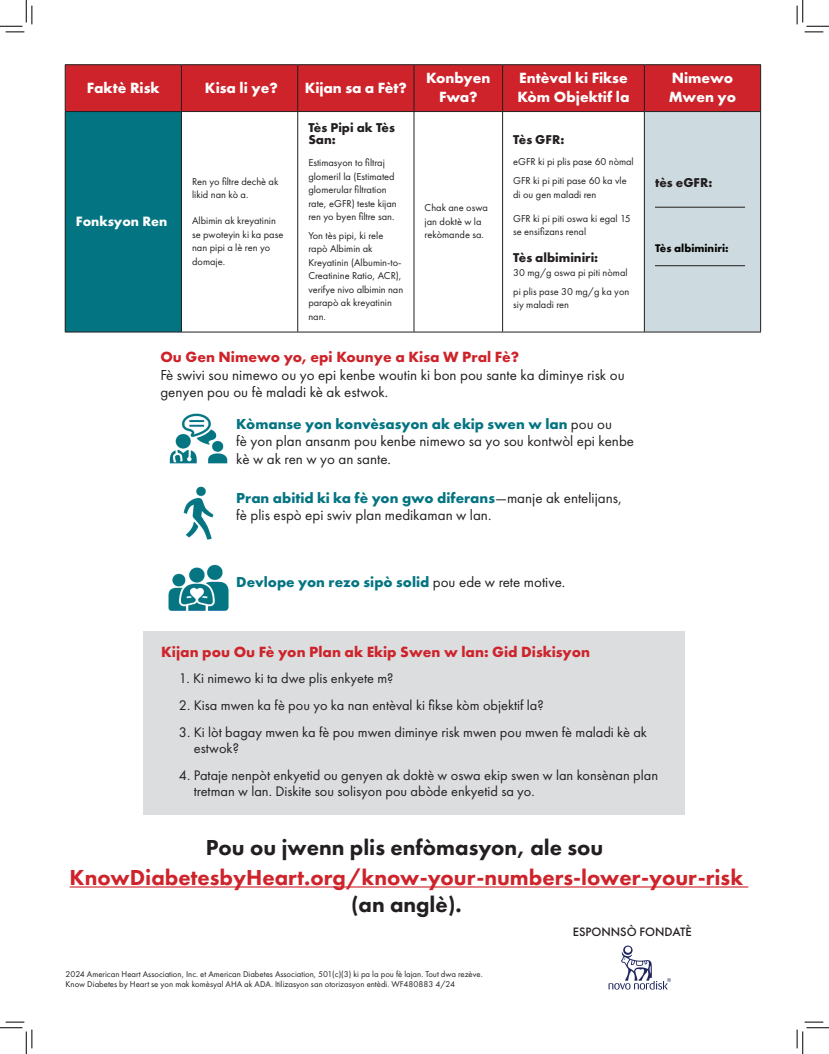
<style>
.page{position:relative;width:829px;height:1054px;background:#fff}
.page>*{position:absolute;margin:0;border:0;box-sizing:border-box;transform-origin:0 0}
.Paragraph_Style11{font:800 22.5px/27px "Futura PT";color:#ce232a;text-align:center}
.Paragraph_Style10{font:800 22.5px "Futura PT";color:#231f20}
.Paragraph_Style1{font:700 15.38px "Futura PT";color:#ce232a}
.Paragraph_Style1-2{font:700 15.38px/18.4px "Futura PT";color:#fff}
.Paragraph_Style5{font:700 15.38px "Futura PT";color:#ce232a}
.Paragraph_Style5-2{font:700 15.38px "Futura PT";letter-spacing:-.005em;color:#fff}
.Paragraph_Style13{font:700 15.38px/18.4px "Futura PT";color:#fff}
.Paragraph_Style7{font:700 15.38px/18.4px "Futura PT";color:#fff;text-align:center}
.Paragraph_Style6{font:15px/17.5px "Futura PT";color:#231f20}
.Paragraph_Style6-2{font:700 15px "Futura PT";color:#037481}
.Paragraph_Style2{font:14.38px/16.2px "Futura PT";color:#231f20}
.Paragraph_Style3{font:14.38px/16.2px "Futura PT";color:#231f20}
.Paragraph_Style1-3{font:700 14px "Futura PT";color:#fff}
.Paragraph_Style18{font:700 13.25px/11.2px "Futura PT";color:#231f20}
.Paragraph_Style17{font:700 13.25px "Futura PT";color:#231f20}
.Paragraph_Style14{font:700 13.25px "Futura PT";color:#231f20}
.Paragraph_Style16{font:700 13.25px "Futura PT";color:#231f20}
.Paragraph_Style12{font:500 12.62px "Futura PT";letter-spacing:-.005em;color:#231f20}
.Paragraph_Style1-4{font:700 11.5px "Futura PT";color:#040503}
.Paragraph_Style16-2{font:10.38px/13.5px "Futura PT";color:#231f20}
.Paragraph_Style18-2{font:10.38px/13.5px "Futura PT";color:#231f20}
.Paragraph_Style20{font:10.38px/13.5px "Futura PT";color:#231f20}
.Paragraph_Style15{font:10.38px/13.5px "Futura PT";color:#231f20}
.Paragraph_Style19{font:10.38px/13.5px "Futura PT";color:#231f20}
.Paragraph_Style13-2{font:8.75px/10px "Futura PT";color:#231f20}
.s1{font-weight:700;color:#037481}
.s2{font-weight:400;color:#231f20}
.s3{color:#231f20}
</style>
<div class="page">
<svg style="left:608px;top:945px;width:63px;height:44px"></svg>
<img style="left:168px;top:413px;width:61px;height:198px">
<div style="left:143px;top:631px;width:542px;height:184px;background:#dcdddf"></div>
<hr style="left:70px;top:886px;width:678px;height:1px;background:#ce232a">
<div style="left:66px;top:65px;width:694px;height:46px;background:#ce232a"></div>
<div style="left:65px;top:112px;width:116px;height:220px;background:#037481"></div>
<div style="left:644px;top:112px;width:116px;height:220px;background:#cddadf"></div>
<hr style="left:65px;top:112px;width:1px;height:220px;background:#231f20">
<hr style="left:181px;top:112px;width:1px;height:220px;background:#231f20">
<hr style="left:644px;top:112px;width:1px;height:220px;background:#231f20">
<hr style="left:760px;top:112px;width:1px;height:220px;background:#231f20">
<hr style="left:65px;top:332px;width:117px;height:1px;background:#231f20">
<hr style="left:644px;top:332px;width:117px;height:1px;background:#231f20">
<hr style="left:297px;top:112px;width:1px;height:220px;background:#231f20">
<hr style="left:414px;top:112px;width:1px;height:220px;background:#231f20">
<hr style="left:502px;top:112px;width:1px;height:220px;background:#231f20">
<hr style="left:182px;top:332px;width:116px;height:1px;background:#231f20">
<hr style="left:298px;top:332px;width:116px;height:1px;background:#231f20">
<hr style="left:414px;top:332px;width:88px;height:1px;background:#231f20">
<hr style="left:502px;top:332px;width:142px;height:1px;background:#231f20">
<hr style="left:65px;top:64px;width:116px;height:1px;background:#231f20">
<hr style="left:65px;top:65px;width:1px;height:46px;background:#231f20">
<hr style="left:181px;top:64px;width:117px;height:1px;background:#231f20">
<hr style="left:181px;top:65px;width:1px;height:46px;background:#231f20">
<hr style="left:298px;top:64px;width:116px;height:1px;background:#231f20">
<hr style="left:297px;top:65px;width:1px;height:46px;background:#231f20">
<hr style="left:414px;top:64px;width:88px;height:1px;background:#231f20">
<hr style="left:414px;top:65px;width:1px;height:46px;background:#231f20">
<hr style="left:502px;top:64px;width:142px;height:1px;background:#231f20">
<hr style="left:502px;top:65px;width:1px;height:46px;background:#231f20">
<hr style="left:644px;top:64px;width:117px;height:1px;background:#231f20">
<hr style="left:644px;top:65px;width:1px;height:46px;background:#231f20">
<hr style="left:760px;top:65px;width:1px;height:46px;background:#231f20">
<hr style="left:65px;top:111px;width:116px;height:1px;background:#231f20">
<hr style="left:181px;top:111px;width:117px;height:1px;background:#231f20">
<hr style="left:298px;top:111px;width:116px;height:1px;background:#231f20">
<hr style="left:414px;top:111px;width:88px;height:1px;background:#231f20">
<hr style="left:502px;top:111px;width:142px;height:1px;background:#231f20">
<hr style="left:644px;top:111px;width:117px;height:1px;background:#231f20">
<hr style="left:655px;top:207px;width:90px;height:1px;background:#231f20">
<hr style="left:655px;top:265px;width:90px;height:1px;background:#231f20">
<svg style="left:0;top:0;width:33px;height:33px"></svg>
<svg style="left:0;top:1021px;width:33px;height:33px"></svg>
<svg style="left:796px;top:0;width:33px;height:33px"></svg>
<svg style="left:796px;top:1021px;width:33px;height:33px"></svg>
<p class="Paragraph_Style1-2" style="left:87px;top:78px;width:74px">Faktè Risk</p>
<p class="Paragraph_Style1-2" style="left:205px;top:78px;width:74px">Kisa li ye?</p>
<p class="Paragraph_Style5-2" style="left:305px;top:78px;width:103px">Kijan sa a Fèt?</p>
<p class="Paragraph_Style7" style="left:426px;top:69px;width:66px">Konbyen<br>Fwa?</p>
<p class="Paragraph_Style1-2" style="left:517px;top:69px;width:114px">Entèval ki Fikse<br>Kòm Objektif la</p>
<p class="Paragraph_Style13" style="left:669px;top:69px;width:69px">Nimewo<br>Mwen yo</p>
<p class="Paragraph_Style1-3" style="left:76px;top:212px;width:93px">Fonksyon Ren</p>
<p class="Paragraph_Style19" style="left:192px;top:175px;width:88px">Ren yo filtre dechè ak likid nan kò a.</p>
<p class="Paragraph_Style20" style="left:192px;top:214px;width:93px">Albimin ak kreyatinin se pwoteyin ki ka pase nan pipi a lè ren yo domaje.</p>
<p class="Paragraph_Style18" style="left:308px;top:122px;width:88px">Tès Pipi ak Tès<br>San:</p>
<p class="Paragraph_Style16-2" style="left:308px;top:156px;width:90px">Estimasyon to filtraj glomeril la (Estimated glomerular filtration rate, eGFR) teste kijan ren yo byen filtre san.</p>
<p class="Paragraph_Style18-2" style="left:308px;top:228px;width:96px">Yon tès pipi, ki rele rapò Albimin ak<br>Kreyatinin (Albumin-to-<br>Creatinine Ratio, ACR), verifye nivo albimin nan parapò ak kreyatinin nan.</p>
<p class="Paragraph_Style15" style="left:425px;top:201px;width:65px">Chak ane oswa jan doktè w la rekòmande sa.</p>
<p class="Paragraph_Style16" style="left:513px;top:131px;width:53px">Tès GFR:</p>
<p class="Paragraph_Style16-2" style="left:513px;top:155px;width:122px">eGFR ki pi plis pase 60 nòmal</p>
<p class="Paragraph_Style16-2" style="left:513px;top:174px;width:115px">GFR ki pi piti pase 60 ka vle di ou gen maladi ren</p>
<p class="Paragraph_Style16-2" style="left:513px;top:212px;width:119px">GFR ki pi piti oswa ki egal 15 se ensifizans renal</p>
<p class="Paragraph_Style17" style="left:513px;top:249px;width:87px">Tès albiminiri:</p>
<p class="Paragraph_Style15" style="left:513px;top:266px;width:116px">30 mg/g oswa pi piti nòmal</p>
<p class="Paragraph_Style16-2" style="left:513px;top:285px;width:118px">pi plis pase 30 mg/g ka yon siy maladi ren</p>
<p class="Paragraph_Style5" style="left:160px;top:347px;width:360px">Ou Gen Nimewo yo, epi Kounye a Kisa W Pral Fè?</p>
<p class="Paragraph_Style6" style="left:160px;top:366px;width:466px">Fè swivi sou nimewo ou yo epi kenbe woutin ki bon pou sante ka diminye risk ou genyen pou ou fè maladi kè ak estwok.</p>
<p class="Paragraph_Style6" style="left:236px;top:415px;width:399px"><span class="s1">Kòmanse yon konvèsasyon ak ekip swen w lan</span> pou ou<br>fè yon plan ansanm pou kenbe nimewo sa yo sou kontwòl epi kenbe kè w ak ren w yo an sante.</p>
<p class="Paragraph_Style6" style="left:236px;top:489px;width:387px"><span class="s1">Pran abitid ki ka fè yon gwo diferans</span>—manje ak entelijans, fè plis espò epi swiv plan medikaman w lan.</p>
<p class="Paragraph_Style6-2" style="left:236px;top:572px;width:330px">Devlope yon rezo sipò solid <span class="s2">pou ede w rete motive.</span></p>
<p class="Paragraph_Style14" style="left:655px;top:174px;width:59px">tès eGFR:</p>
<p class="Paragraph_Style1-4" style="left:655px;top:240px;width:75px">Tès albiminiri:</p>
<p class="Paragraph_Style1" style="left:161px;top:642px;width:430px">Kijan pou Ou Fè yon Plan ak Ekip Swen w lan: Gid Diskisyon</p>
<p class="Paragraph_Style2" style="left:179px;top:670px;width:216px">1. Ki nimewo ki ta dwe plis enkyete m?</p>
<p class="Paragraph_Style2" style="left:179px;top:697px;width:366px">2. Kisa mwen ka fè pou yo ka nan entèval ki fikse kòm objektif la?</p>
<p class="Paragraph_Style2" style="left:194px;top:724px;width:455px;text-indent:-15px">3. Ki lòt bagay mwen ka fè pou mwen diminye risk mwen pou mwen fè maladi kè ak estwok?</p>
<p class="Paragraph_Style3" style="left:194px;top:767px;width:466px;text-indent:-15px">4. Pataje nenpòt enkyetid ou genyen ak doktè w oswa ekip swen w lan konsènan plan tretman w lan. Diskite sou solisyon pou abòde enkyetid sa yo.</p>
<p class="Paragraph_Style10" style="left:206px;top:833px;width:399px">Pou ou jwenn plis enfòmasyon, ale sou</p>
<p class="Paragraph_Style11" style="left:70px;top:863px;width:675px">KnowDiabetesbyHeart.org/know-your-numbers-lower-your-risk <span class="s3">(an anglè).</span></p>
<p class="Paragraph_Style13-2" style="left:66px;top:969px;width:418px">2024 American Heart Association, Inc. et American Diabetes Association, 501(c)(3) ki pa la pou fè lajan. Tout dwa rezève.<br>Know Diabetes by Heart se yon mak komèsyal AHA ak ADA. Itilizasyon san otorizasyon entèdi. WF480883 4/24</p>
<p class="Paragraph_Style12" style="left:573px;top:924px;width:120px">ESPONNSÒ FONDATÈ</p>
</div>
